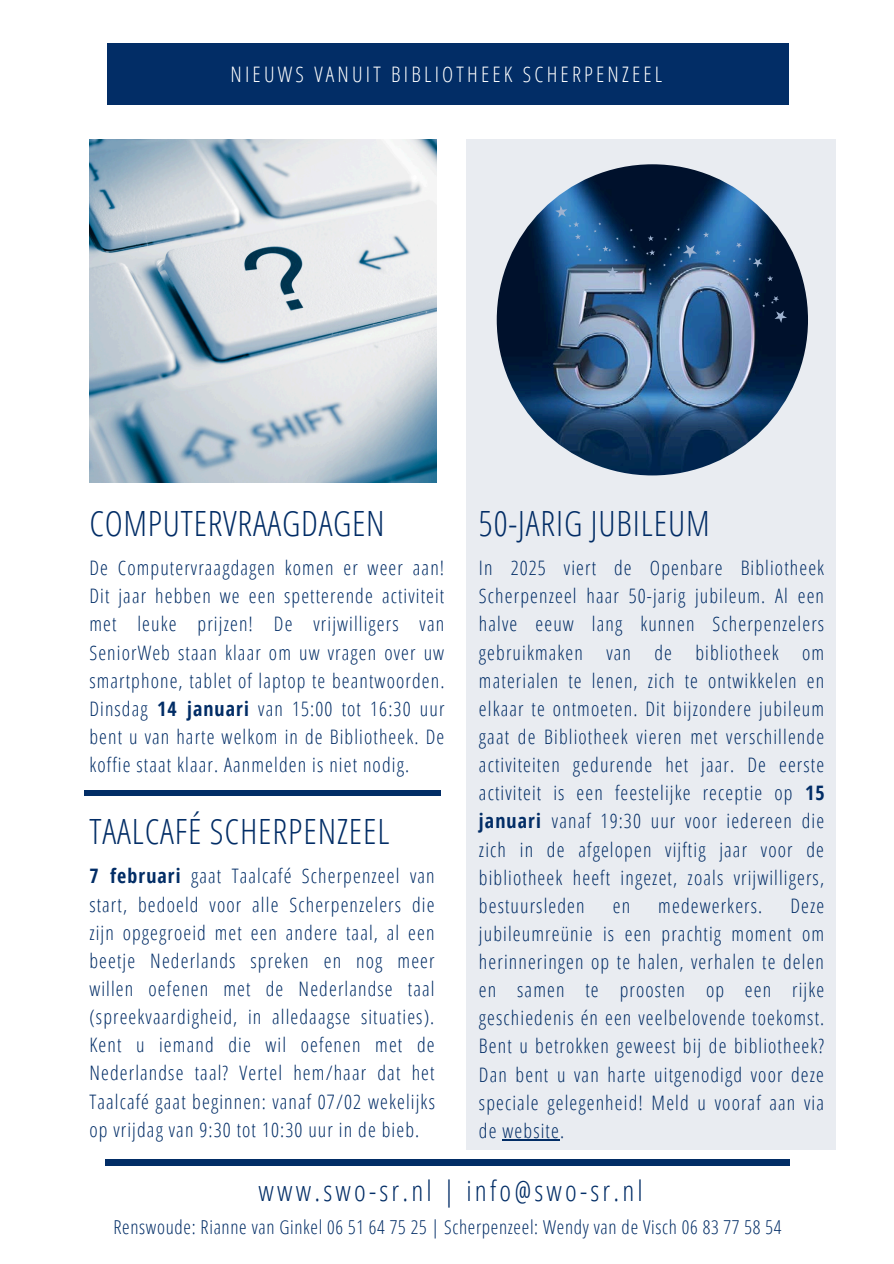
<style>
.page{position:relative;width:894px;height:1264px;background:#fff}
.page>*{position:absolute;margin:0;border:0;box-sizing:border-box;transform-origin:0 0}
.t1{font:300 34.8px "Open Sans Condensed";letter-spacing:.025em;color:#022d66}
.t2{font:300 28.2px "Open Sans Condensed";letter-spacing:.115em;color:#022d66}
.t3{font:300 21.3px "Open Sans Condensed";letter-spacing:.15em;color:#fff}
.t4{font:300 19.95px/28.2px "Open Sans Condensed";letter-spacing:.055em;color:#022d66;text-align:justify}
.t5{font:300 19.2px "Open Sans Condensed";letter-spacing:.035em;color:#022d66}
.s1{font-weight:700}
</style>
<div class="page">
<div style="left:105px;top:1159px;width:685px;height:6px;background:#022d66"></div>
<div style="left:107px;top:43px;width:680px;height:62px;background:#022d66"></div>
<div style="left:466px;top:140px;width:369px;height:1009px;background:#e9ecf1"></div>
<img style="left:89px;top:140px;width:347px;height:342px">
<img style="left:496px;top:164px;width:311px;height:311px;border-radius:50%">
<hr style="left:502px;top:1138px;width:58px;height:2px;background:#022d66">
<div style="left:84px;top:790px;width:357px;height:5px;background:#022d66"></div>
<svg style="left:647px;top:268px;width:4px;height:3px"></svg>
<svg style="left:648px;top:282px;width:4px;height:4px"></svg>
<svg style="left:646px;top:235px;width:8px;height:7px"></svg>
<svg style="left:645px;top:249px;width:10px;height:7px"></svg>
<svg style="left:662px;top:228px;width:126px;height:96px;background:#3a5d84"></svg>
<svg style="left:553px;top:204px;width:82px;height:75px;background:#2f6293"></svg>
<p class="t3" style="left:230px;top:59px;width:433px">NIEUWS VANUIT BIBLIOTHEEK SCHERPENZEEL</p>
<h1 class="t1" style="left:89px;top:498px;width:297px">COMPUTERVRAAGDAGEN</h1>
<h2 class="t4" style="left:89px;top:553px;width:356px">De Computervraagdagen komen er weer aan!<br>Dit jaar hebben we een spetterende activiteit met leuke prijzen! De vrijwilligers van SeniorWeb staan klaar om uw vragen over uw smartphone, tablet of laptop te beantwoorden.<br>Dinsdag <span class="s1">14 januari</span> van 15:00 tot 16:30 uur bent u van harte welkom in de Bibliotheek. De koffie staat klaar. Aanmelden is niet nodig.</h2>
<p class="t1" style="left:89px;top:807px;width:301px">TAALCAFÉ SCHERPENZEEL</p>
<p class="t4" style="left:89px;top:861px;width:347px"><span class="s1">7 februari</span> gaat Taalcafé Scherpenzeel van start, bedoeld voor alle Scherpenzelers die zijn opgegroeid met een andere taal, al een beetje Nederlands spreken en nog meer willen oefenen met de Nederlandse taal (spreekvaardigheid, in alledaagse situaties).<br>Kent u iemand die wil oefenen met de Nederlandse taal? Vertel hem/haar dat het Taalcafé gaat beginnen: vanaf 07/02 wekelijks op vrijdag van 9:30 tot 10:30 uur in de bieb.</p>
<h1 class="t1" style="left:479px;top:498px;width:232px">50-JARIG JUBILEUM</h1>
<h3 class="t4" style="left:479px;top:553px;width:347px">In 2025 viert de Openbare Bibliotheek Scherpenzeel haar 50-jarig jubileum. Al een halve eeuw lang kunnen Scherpenzelers gebruikmaken van de bibliotheek om materialen te lenen, zich te ontwikkelen en elkaar te ontmoeten. Dit bijzondere jubileum gaat de Bibliotheek vieren met verschillende activiteiten gedurende het jaar. De eerste activiteit is een feestelijke receptie op <span class="s1">15 januari</span> vanaf 19:30 uur voor iedereen die zich in de afgelopen vijftig jaar voor de bibliotheek heeft ingezet, zoals vrijwilligers, bestuursleden</h3>
<h3 class="t4" style="left:612px;top:890px;width:19px">en</h3>
<h3 class="t4" style="left:658px;top:890px;width:105px">medewerkers.</h3>
<h3 class="t4" style="left:479px;top:891px;width:347px;text-indent:311px">Deze jubileumreünie is een prachtig moment om herinneringen op te halen, verhalen te delen en samen te proosten op een rijke geschiedenis én een veelbelovende toekomst.<br>Bent u betrokken geweest bij de bibliotheek?<br>Dan bent u van harte uitgenodigd voor deze speciale gelegenheid! Meld u vooraf aan via de website.</h3>
<h3 class="t2" style="left:258px;top:1171px;width:385px">www.swo-sr.nl | info@swo-sr.nl</h3>
<p class="t5" style="left:113px;top:1213px;width:669px">Renswoude: Rianne van Ginkel 06 51 64 75 25 | Scherpenzeel: Wendy van de Visch 06 83 77 58 54</p>
</div>
